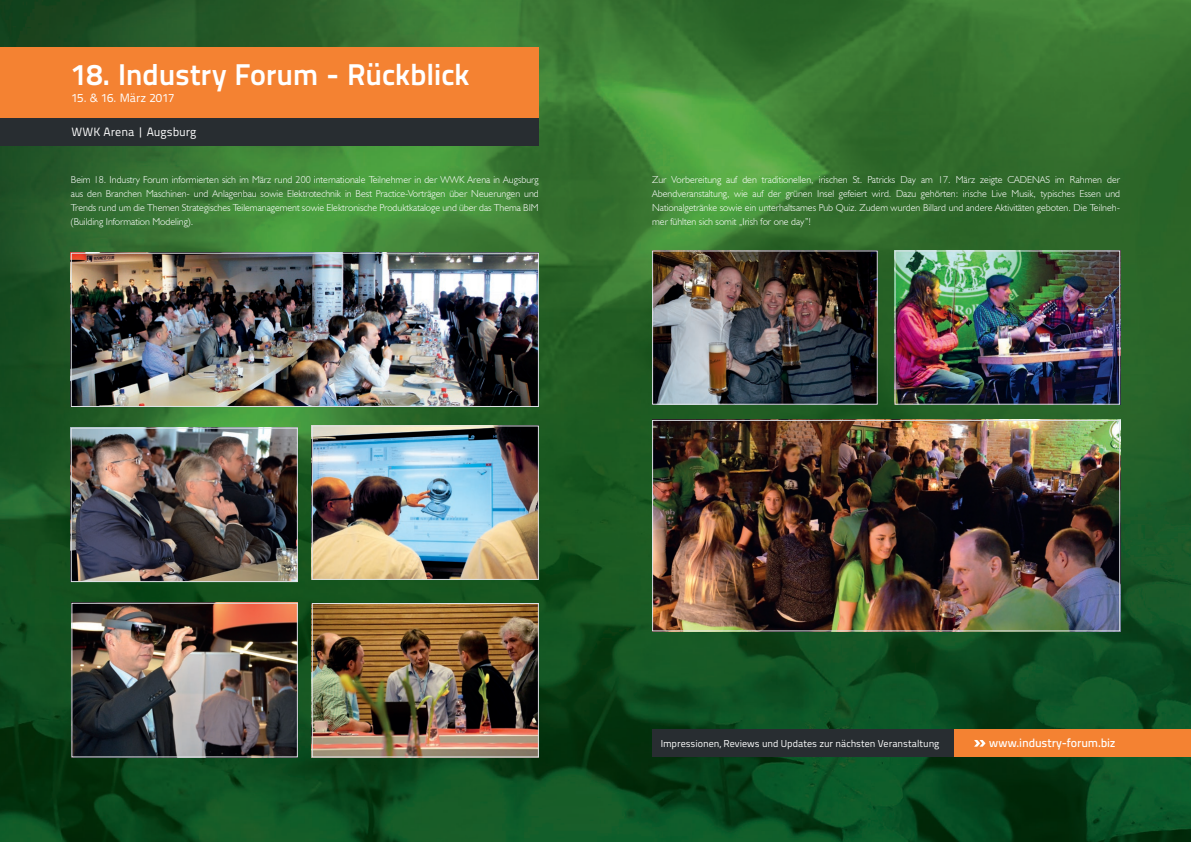
<style>
.page{position:relative;width:1191px;height:842px;background:#fff}
.page>*{position:absolute;margin:0;border:0;box-sizing:border-box;transform-origin:0 0}
.t1{font:30px "Titillium Text 25 L 800 wt";letter-spacing:-.005em;color:#fff}
.t2{font:12px "Titillium Text 25 L 400 wt";color:#fff}
.t3{font:12px "Titillium Text 25 L 600 wt";letter-spacing:-.005em;color:#fff}
.t4{font:300 10px/14px "Humanist 521 BT";color:#fff;text-align:justify}
.t5{font:10px "Titillium Text 25 L 400 wt";color:#fff}
</style>
<div class="page">
<img style="left:0;top:0;width:1191px;height:842px">
<img style="left:896px;top:253px;width:222px;height:150px">
<div style="left:894px;top:251px;width:226px;height:154px;border:1px solid #dfe4e8"></div>
<img style="left:73px;top:255px;width:464px;height:150px">
<div style="left:71px;top:253px;width:468px;height:154px;border:1px solid #dfe4e8"></div>
<img style="left:654px;top:253px;width:221px;height:150px">
<div style="left:652px;top:251px;width:225px;height:154px;border:1px solid #dfe4e8"></div>
<img style="left:74px;top:605px;width:222px;height:150px">
<div style="left:72px;top:603px;width:226px;height:154px;border:1px solid #dfe4e8"></div>
<img style="left:314px;top:428px;width:223px;height:150px">
<div style="left:312px;top:426px;width:227px;height:154px;border:1px solid #dfe4e8"></div>
<img style="left:73px;top:430px;width:223px;height:150px">
<div style="left:71px;top:428px;width:227px;height:154px;border:1px solid #dfe4e8"></div>
<img style="left:314px;top:605px;width:223px;height:150px">
<div style="left:312px;top:603px;width:227px;height:154px;border:1px solid #dfe4e8"></div>
<img style="left:654px;top:422px;width:464px;height:207px">
<div style="left:652px;top:420px;width:468px;height:211px;border:1px solid #dfe4e8"></div>
<div style="left:652px;top:729px;width:302px;height:28px;background:#282d31"></div>
<div style="left:954px;top:729px;width:237px;height:28px;background:#f48232"></div>
<svg style="left:974px;top:740px;width:11px;height:7px"></svg>
<div style="left:0;top:48px;width:539px;height:70px;background:#f48232"></div>
<div style="left:0;top:118px;width:539px;height:28px;background:#282d31"></div>
<h1 class="t1" style="left:72px;top:51px;width:399px">18. Industry Forum - Rückblick</h1>
<p class="t2" style="left:72px;top:89px;width:104px">15. &amp; 16. März 2017</p>
<p class="t2" style="left:72px;top:123px;width:126px">WWK Arena | Augsburg</p>
<p class="t4" style="left:71px;top:173px;width:469px">Beim 18. Industry Forum informierten sich im März rund 200 internationale Teilnehmer in der WWK Arena in Augsburg aus den Branchen Maschinen- und Anlagenbau sowie Elektrotechnik in Best Practice-Vorträgen über Neuerungen und Trends rund um die Themen Strategisches Teilemanagement sowie Elektronische Produktkataloge und über das Thema BIM (Building Information Modeling).</p>
<p class="t4" style="left:652px;top:173px;width:469px">Zur Vorbereitung auf den traditionellen, irischen St. Patricks Day am 17. März zeigte CADENAS im Rahmen der Abendveranstaltung, wie auf der grünen Insel gefeiert wird. Dazu gehörten: irische Live Musik, typisches Essen und Nationalgetränke sowie ein unterhaltsames Pub Quiz. Zudem wurden Billard und andere Aktivitäten geboten. Die Teilneh&shy;mer fühlten sich somit „Irish for one day”!</p>
<p class="t5" style="left:660px;top:736px;width:280px">Impressionen, Reviews und Updates zur nächsten Veranstaltung</p>
<p class="t3" style="left:989px;top:733px;width:128px">www.industry-forum.biz</p>
</div>
